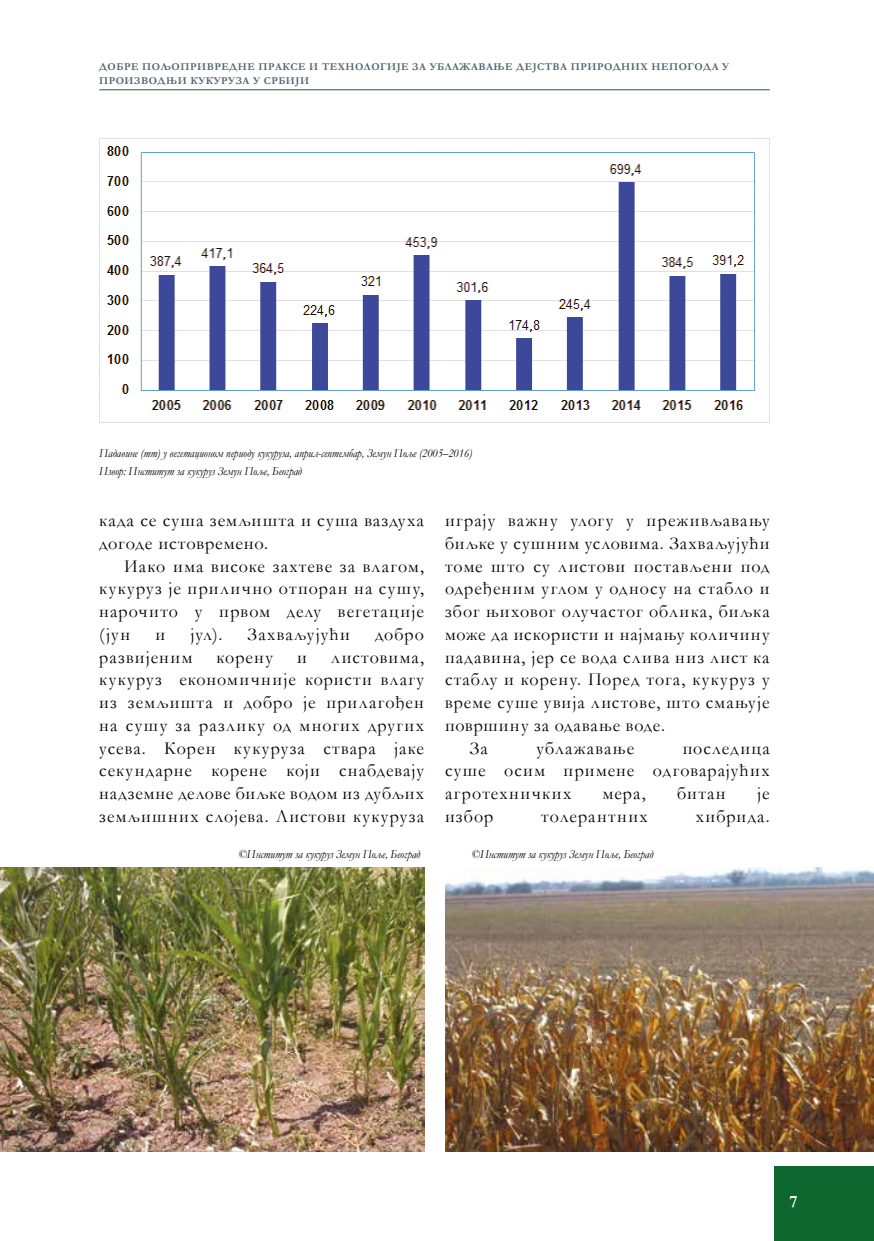
<style>
.page{position:relative;width:874px;height:1241px;background:#fff}
.page>*{position:absolute;margin:0;border:0;box-sizing:border-box;transform-origin:0 0}
.t1{font:18.38px/22.8px "Garamond";letter-spacing:.06em;color:#000;text-align:justify}
.t2{font:18.38px "Garamond";letter-spacing:.04em;color:#000}
.t3{font:700 17.5px "Garamond";color:#fff}
.t4{font:italic 12.25px/17.5px "Garamond";color:#000;scale:.9 1}
.t5{font:700 10.5px/14px "Garamond";letter-spacing:.05em;color:#52646d}
</style>
<div class="page">
<hr style="left:99px;top:89px;width:670px;height:1px;background:#0d672e">
<div style="left:774px;top:1166px;width:99px;height:74px;background:#0d672e"></div>
<img style="left:0;top:867px;width:424px;height:284px">
<img style="left:445px;top:867px;width:428px;height:284px">
<img style="left:99px;top:139px;width:657px;height:283px">
<p class="t5" style="left:99px;top:60px;width:631px">ДОБРЕ ПОЉОПРИВРЕДНЕ ПРАКСЕ И ТЕХНОЛОГИЈE ЗА УБЛАЖАВАЊЕ ДЕЈСТВА ПРИРОДНИХ НЕПОГОДА У<br>ПРОИЗВОДЊИ КУКУРУЗА У СРБИЈИ</p>
<p class="t4" style="left:99px;top:444px;width:415px">Падавине (mm) у вегетационом периоду кукуруза, април-септембар, Земун Поље (2005–2016)<br>Извор: Институт за кукуруз Земун Поље, Београд</p>
<p class="t1" style="left:99px;top:508px;width:326px">када се суша земљишта и суша ваздуха догоде истовремено.</p>
<p class="t1" style="left:99px;top:554px;width:326px;text-indent:25px">Иако има високе захтеве за влагом, кукуруз је прилично отпоран на сушу, нарочито у првом делу вегетације (јун</p>
<p class="t1" style="left:155px;top:622px;width:11px">и</p>
<p class="t1" style="left:190px;top:622px;width:33px">јул).</p>
<p class="t1" style="left:247px;top:622px;width:104px">Захваљујући</p>
<p class="t1" style="left:375px;top:622px;width:50px">добро</p>
<p class="t1" style="left:99px;top:645px;width:94px">развијеним</p>
<p class="t1" style="left:216px;top:645px;width:58px">корену</p>
<p class="t1" style="left:297px;top:645px;width:11px">и</p>
<p class="t1" style="left:99px;top:645px;width:326px;text-indent:232px">листовима, кукуруз економичније користи влагу из земљишта и добро је прилагођен на сушу за разлику од многих других усева. Корен кукуруза ствара јаке секундарне корене који снабдевају надземне делове биљке водом из дубљих земљишних слојева. Листови кукуруза</p>
<p class="t1" style="left:445px;top:508px;width:326px">играју важну улогу у преживљавању</p>
<p class="t1" style="left:445px;top:531px;width:326px">биљке у сушним условима. Захваљујући</p>
<p class="t1" style="left:445px;top:554px;width:326px">томе што су листови постављени под</p>
<p class="t1" style="left:445px;top:576px;width:326px">одређеним углом у односу на стабло и</p>
<p class="t1" style="left:445px;top:599px;width:326px">због њиховог олучастог облика, биљка</p>
<p class="t1" style="left:445px;top:622px;width:326px">може да искористи и најмању количину</p>
<p class="t1" style="left:445px;top:645px;width:326px">падавина, јер се вода слива низ лист ка</p>
<p class="t1" style="left:445px;top:667px;width:326px">стаблу и корену. Поред тога, кукуруз у</p>
<p class="t1" style="left:445px;top:690px;width:326px">време суше увија листове, што смањује</p>
<p class="t2" style="left:445px;top:712px;width:221px">површину за одавање воде.</p>
<p class="t1" style="left:469px;top:736px;width:20px">За</p>
<p class="t1" style="left:536px;top:736px;width:99px">ублажавање</p>
<p class="t1" style="left:445px;top:736px;width:326px;text-indent:237px">последица суше осим примене одговарајућих агротехничких</p>
<p class="t1" style="left:602px;top:781px;width:44px">мера,</p>
<p class="t1" style="left:677px;top:781px;width:50px">битан</p>
<p class="t1" style="left:756px;top:781px;width:14px">је</p>
<p class="t1" style="left:445px;top:804px;width:50px">избор</p>
<p class="t1" style="left:541px;top:804px;width:108px">толерантних</p>
<p class="t1" style="left:695px;top:804px;width:75px">хибрида.</p>
<p class="t4" style="left:238px;top:845px;width:203px">©Институт за кукуруз Земун Поље, Београд</p>
<p class="t4" style="left:471px;top:845px;width:203px">©Институт за кукуруз Земун Поље, Београд</p>
<p class="t3" style="left:789px;top:1189px;width:10px">7</p>
</div>
